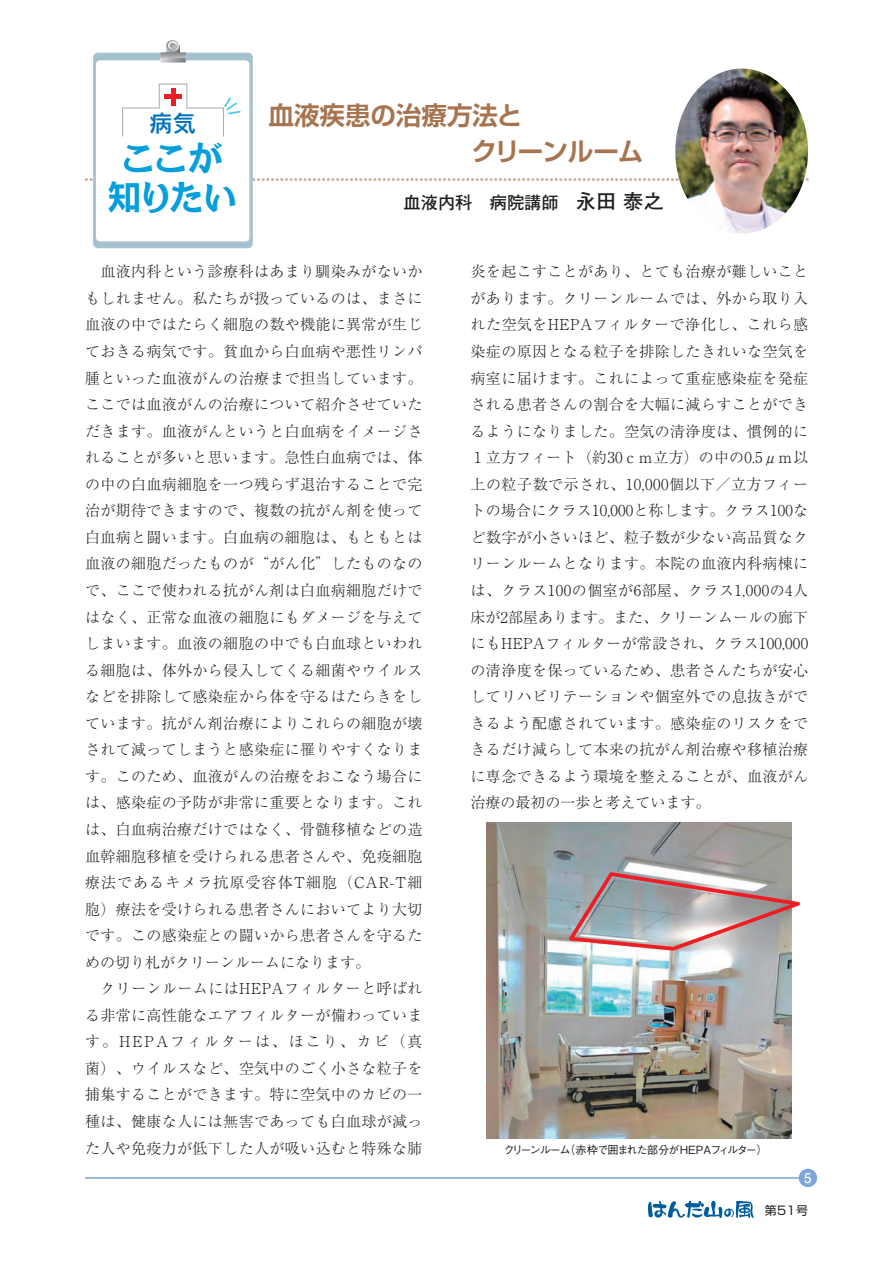
<style>
.page{position:relative;width:893px;height:1263px;background:#fff}
.page>*{position:absolute;margin:0;border:0;box-sizing:border-box;transform-origin:0 0}
.t1{font:34.8px/39px "Rodin Camille Pro B 90 pv RKSJ H";letter-spacing:-.06em;color:#069edb;text-align:center}
.t2{font:25.5px "P Shin Go Pr 6 N De Bold 90 pv RKSJ H";color:#a6744f}
.t3{font:23.55px "Rodin Camille Pro DB 90 pv RKSJ H";color:#0072bc}
.t4{font:17.25px "Futo Go B101 Pro Bold 90 pv RKSJ H";color:#231f20}
.t5{font:15px/26.5px "Ryumin Pro Light 90 pv RKSJ H";letter-spacing:.025em;color:#231f20}
.t6{font:13.5px "Futo Go B101 Pro Bold 90 pv RKSJ H";color:#fff}
.t7{font:12px "Shin Go Pro Regular 90 pv RKSJ H";color:#231f20}
.t8{font:11.25px "Gothic BBB Pro Medium 90 pv RKSJ H";letter-spacing:-.11em;color:#231f20}
.s1{font-size:20.25px}
</style>
<div class="page">
<hr style="left:85px;top:1177px;width:723px;height:2px;background:#7ca7d8">
<div style="left:799px;top:1169px;width:18px;height:18px;background:#7ca7d8;border-radius:50%"></div>
<svg style="left:86px;top:178px;width:722px;height:3px"></svg>
<svg style="left:94px;top:53px;width:158px;height:195px;background:#adc5d1"></svg>
<div style="left:93px;top:53px;width:160px;height:195px;border:1px solid #a3c2d1;border-radius:4px"></div>
<div style="left:96px;top:60px;width:153px;height:181px;background:#fff;border-radius:4px"></div>
<svg style="left:160px;top:40px;width:26px;height:23px"></svg>
<img style="left:675px;top:69px;width:133px;height:165px;border-radius:50%">
<img style="left:486px;top:823px;width:305px;height:316px">
<svg style="left:564px;top:869px;width:236px;height:83px;background:#b8abad"></svg>
<svg style="left:648px;top:1200px;width:106px;height:18px"></svg>
<svg style="left:122px;top:83px;width:119px;height:54px"></svg>
<h3 class="t3" style="left:149px;top:115px;width:48px">病気</h3>
<h1 class="t1" style="left:107px;top:143px;width:132px">ここが知りたい</h1>
<h2 class="t2" style="left:268px;top:106px;width:255px">血液疾患の治療方法と</h2>
<p class="t4" style="left:403px;top:196px;width:262px">血液内科　病院講師　<span class="s1">永田 泰之</span></p>
<p class="t5" style="left:85px;top:260px;width:339px">　血液内科という診療科はあまり馴染みがないかもしれません。私たちが扱っているのは、まさに血液の中ではたらく細胞の数や機能に異常が生じておきる病気です。貧血から白血病や悪性リンパ腫といった血液がんの治療まで担当しています。ここでは血液がんの治療について紹介させていただきます。血液がんというと白血病をイメージされることが多いと思います。急性白血病では、体の中の白血病細胞を一つ残らず退治することで完治が期待できますので、複数の抗がん剤を使って白血病と闘います。白血病の細胞は、もともとは血液の細胞だったものが“がん化”したものなので、ここで使われる抗がん剤は白血病細胞だけではなく、正常な血液の細胞にもダメージを与えてしまいます。血液の細胞の中でも白血球といわれる細胞は、体外から侵入してくる細菌やウイルスなどを排除して感染症から体を守るはたらきをしています。抗がん剤治療によりこれらの細胞が壊されて減ってしまうと感染症に罹りやすくなります。このため、血液がんの治療をおこなう場合には、感染症の予防が非常に重要となります。これは、白血病治療だけではなく、骨髄移植などの造血幹細胞移植を受けられる患者さんや、免疫細胞療法であるキメラ抗原受容体T細胞（CAR-T細胞）療法を受けられる患者さんにおいてより大切です。この感染症との闘いから患者さんを守るための切り札がクリーンルームになります。<br>　クリーンルームにはHEPAフィルターと呼ばれる非常に高性能なエアフィルターが備わっています。HEPAフィルターは、ほこり、カビ（真菌）、ウイルスなど、空気中のごく小さな粒子を捕集することができます。特に空気中のカビの一種は、健康な人には無害であっても白血球が減った人や免疫力が低下した人が吸い込むと特殊な肺</p>
<p class="t5" style="left:471px;top:260px;width:339px;text-align:justify">炎を起こすことがあり、とても治療が難しいことがあります。クリーンルームでは、外から取り入れた空気をHEPAフィルターで浄化し、これら感染症の原因となる粒子を排除したきれいな空気を病室に届けます。これによって重症感染症を発症される患者さんの割合を大幅に減らすことができるようになりました。空気の清浄度は、慣例的に１立方フィート（約30ｃｍ立方）の中の0.5μｍ以上の粒子数で示され、10,000個以下／立方フィートの場合にクラス10,000と称します。クラス100など数字が小さいほど、粒子数が少ない高品質なクリーンルームとなります。本院の血液内科病棟には、クラス100の個室が6部屋、クラス1,000の4人床が2部屋あります。また、クリーンムールの廊下にもHEPAフィルターが常設され、クラス100,000の清浄度を保っているため、患者さんたちが安心してリハビリテーションや個室外での息抜きができるよう配慮されています。感染症のリスクをできるだけ減らして本来の抗がん剤治療や移植治療に専念できるよう環境を整えることが、血液がん治療の最初の一歩と考えています。</p>
<p class="t6" style="left:804px;top:1173px;width:9px">5</p>
<p class="t8" style="left:503px;top:1146px;width:266px">クリーンルーム（赤枠で囲まれた部分がHEPAフィルター）</p>
<p class="t7" style="left:765px;top:1206px;width:45px">第51号</p>
</div>
